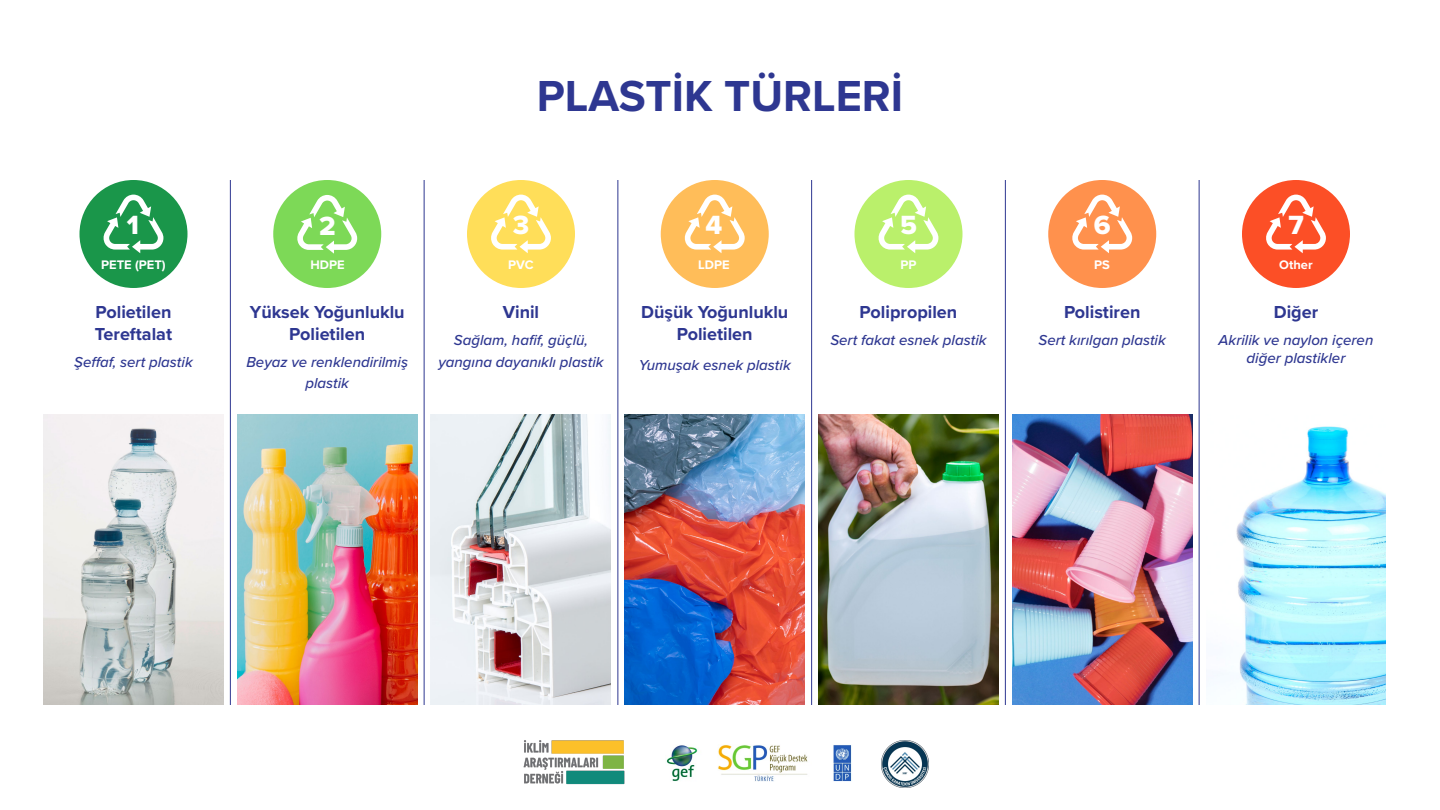
<style>
.page{position:relative;width:1440px;height:810px;background:#fff}
.page>*{position:absolute;margin:0;border:0;box-sizing:border-box;transform-origin:0 0}
.t1{font:700 45px "Proxima Nova";color:#2e3791}
.t2{font:27.3px "Proxima Nova Extrabld";color:#fff}
.t3{font:700 18px/21.6px "Proxima Nova";color:#2e3791;text-align:center}
.t4{font:italic 500 15px/21.6px "Proxima Nova";color:#2e3791;text-align:center}
.t5{font:700 12.9px "Proxima Nova";color:#fff}
</style>
<div class="page">
<img style="left:523px;top:740px;width:102px;height:45px">
<img style="left:666px;top:744px;width:186px;height:38px">
<img style="left:881px;top:741px;width:47px;height:47px">
<div style="left:80px;top:180px;width:108px;height:108px;background:#1a964a;border-radius:50%"></div>
<svg style="left:103px;top:195px;width:60px;height:58px"></svg>
<div style="left:273px;top:180px;width:108px;height:108px;background:#7dd957;border-radius:50%"></div>
<svg style="left:297px;top:195px;width:60px;height:59px"></svg>
<div style="left:467px;top:180px;width:108px;height:108px;background:#ffde59;border-radius:50%"></div>
<svg style="left:491px;top:195px;width:60px;height:58px"></svg>
<div style="left:661px;top:180px;width:108px;height:108px;background:#ffbd59;border-radius:50%"></div>
<svg style="left:684px;top:195px;width:61px;height:58px"></svg>
<div style="left:855px;top:180px;width:108px;height:108px;background:#baf06b;border-radius:50%"></div>
<svg style="left:878px;top:195px;width:60px;height:58px"></svg>
<div style="left:1048px;top:180px;width:108px;height:108px;background:#ff914d;border-radius:50%"></div>
<svg style="left:1072px;top:195px;width:60px;height:58px"></svg>
<div style="left:1242px;top:180px;width:108px;height:108px;background:#fc4f26;border-radius:50%"></div>
<svg style="left:1266px;top:195px;width:60px;height:58px"></svg>
<hr style="left:230px;top:180px;width:1px;height:525px;background:#2e3791">
<hr style="left:424px;top:180px;width:1px;height:525px;background:#2e3791">
<hr style="left:618px;top:180px;width:1px;height:525px;background:#2e3791">
<hr style="left:811px;top:180px;width:1px;height:525px;background:#2e3791">
<hr style="left:1005px;top:180px;width:1px;height:525px;background:#2e3791">
<hr style="left:1199px;top:180px;width:1px;height:525px;background:#2e3791">
<img style="left:44px;top:414px;width:180px;height:291px">
<img style="left:237px;top:414px;width:180px;height:291px">
<img style="left:431px;top:414px;width:180px;height:291px">
<img style="left:625px;top:414px;width:180px;height:291px">
<img style="left:818px;top:414px;width:180px;height:291px">
<img style="left:1012px;top:414px;width:180px;height:291px">
<img style="left:1214px;top:426px;width:172px;height:279px">
<h2 class="t2" style="left:127px;top:205px;width:14px">1</h2>
<p class="t5" style="left:101px;top:255px;width:66px">PETE (PET)</p>
<p class="t3" style="left:95px;top:301px;width:79px;text-align:left">Polietilen<br>Tereftalat</p>
<p class="t4" style="left:74px;top:350px;width:120px">Şeffaf, sert plastik</p>
<h1 class="t1" style="left:537px;top:62px;width:368px">PLASTİK TÜRLERİ</h1>
<h2 class="t2" style="left:319px;top:205px;width:18px">2</h2>
<p class="t5" style="left:310px;top:255px;width:36px">HDPE</p>
<p class="t3" style="left:250px;top:301px;width:156px">Yüksek Yoğunluklu<br>Polietilen</p>
<p class="t4" style="left:246px;top:350px;width:163px">Beyaz ve renklendirilmiş plastik</p>
<h2 class="t2" style="left:513px;top:205px;width:18px">3</h2>
<p class="t5" style="left:508px;top:255px;width:27px">PVC</p>
<p class="t3" style="left:503px;top:301px;width:38px">Vinil</p>
<p class="t4" style="left:438px;top:329px;width:167px">Sağlam, hafif, güçlü, yangına dayanıklı plastik</p>
<h2 class="t2" style="left:706px;top:205px;width:18px">4</h2>
<p class="t5" style="left:698px;top:255px;width:33px">LDPE</p>
<p class="t3" style="left:641px;top:301px;width:149px">Düşük Yoğunluklu<br>Polietilen</p>
<p class="t4" style="left:639px;top:354px;width:154px">Yumuşak esnek plastik</p>
<h2 class="t2" style="left:900px;top:205px;width:18px">5</h2>
<p class="t5" style="left:900px;top:255px;width:18px">PP</p>
<p class="t3" style="left:860px;top:301px;width:99px">Polipropilen</p>
<p class="t4" style="left:830px;top:329px;width:158px">Sert fakat esnek plastik</p>
<h2 class="t2" style="left:1094px;top:205px;width:18px">6</h2>
<p class="t5" style="left:1094px;top:255px;width:17px">PS</p>
<p class="t3" style="left:1064px;top:301px;width:78px">Polistiren</p>
<p class="t4" style="left:1039px;top:329px;width:129px">Sert kırılgan plastik</p>
<h2 class="t2" style="left:1288px;top:205px;width:17px">7</h2>
<p class="t5" style="left:1279px;top:255px;width:35px">Other</p>
<p class="t3" style="left:1274px;top:301px;width:46px">Diğer</p>
<p class="t4" style="left:1219px;top:330px;width:156px;line-height:18px">Akrilik ve naylon içeren diğer plastikler</p>
</div>
